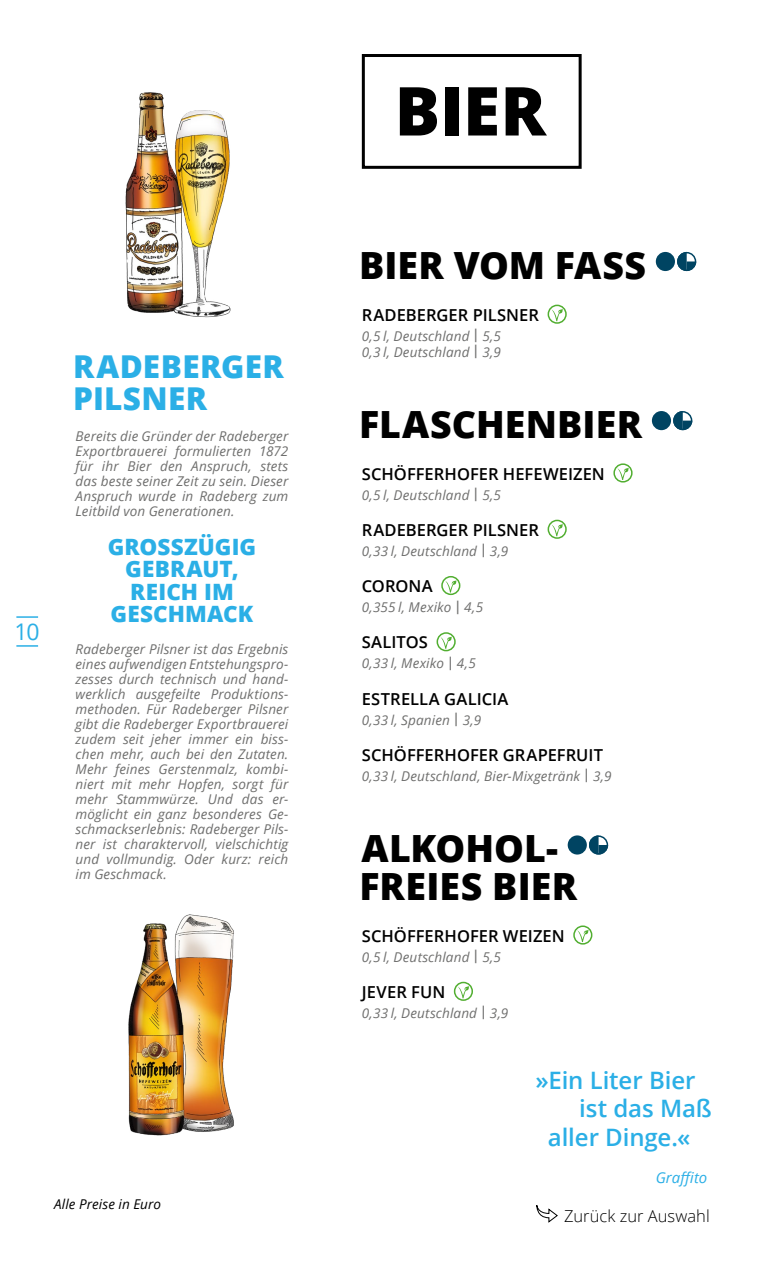
<style>
.page{position:relative;width:762px;height:1263px;background:#fff}
.page>*{position:absolute;margin:0;border:0;box-sizing:border-box;transform-origin:0 0}
.t1{font:800 67.5px "Open Sans";color:#000}
.t2{font:800 37.5px/37.5px "Open Sans";color:#000}
.t3{font:800 31.5px/31.5px "Open Sans";letter-spacing:.01em;color:#2bafe6}
.t4{font:600 24px "Open Sans";letter-spacing:-.005em;color:#2bafe6}
.t5{font:22.95px "Open Sans";color:#2bafe6}
.t6{font:800 22.5px/22.5px "Open Sans";letter-spacing:.005em;color:#2bafe6;text-align:center}
.t7{font:600 16.5px "Open Sans";color:#000}
.t8{font:300 16.5px "Open Sans";color:#000}
.t9{font:italic 15px "Open Sans";color:#2bafe6}
.t10{font:italic 13.5px/15px "Open Sans";letter-spacing:.01em;color:#6f6f6e;text-align:justify}
.t11{font:italic 13.5px "Open Sans";letter-spacing:.005em;color:#000}
.s1{font-weight:600;font-style:normal}
</style>
<div class="page">
<svg style="left:536px;top:1205px;width:22px;height:18px"></svg>
<img style="left:128px;top:914px;width:106px;height:222px">
<img style="left:125px;top:92px;width:39px;height:221px">
<img style="left:159px;top:103px;width:72px;height:215px">
<div style="left:361px;top:54px;width:220px;height:115px;border:3px solid #000"></div>
<div style="left:655px;top:252px;width:19px;height:19px;background:#004462;border-radius:50%"></div>
<svg style="left:677px;top:252px;width:18px;height:19px"></svg>
<svg style="left:551px;top:309px;width:11px;height:12px"></svg>
<div style="left:547px;top:305px;width:19px;height:19px;border:2px solid #51ae30;border-radius:50%"></div>
<div style="left:567px;top:835px;width:19px;height:19px;background:#004462;border-radius:50%"></div>
<svg style="left:589px;top:835px;width:18px;height:19px"></svg>
<svg style="left:576px;top:930px;width:12px;height:11px"></svg>
<div style="left:573px;top:925px;width:19px;height:19px;border:2px solid #51ae30;border-radius:50%"></div>
<svg style="left:457px;top:986px;width:12px;height:12px"></svg>
<div style="left:453px;top:982px;width:19px;height:19px;border:2px solid #51ae30;border-radius:50%"></div>
<div style="left:651px;top:411px;width:19px;height:19px;background:#004462;border-radius:50%"></div>
<svg style="left:673px;top:411px;width:19px;height:19px"></svg>
<svg style="left:617px;top:468px;width:11px;height:12px"></svg>
<div style="left:613px;top:463px;width:19px;height:20px;border:2px solid #51ae30;border-radius:50%"></div>
<svg style="left:551px;top:524px;width:11px;height:12px"></svg>
<div style="left:547px;top:520px;width:19px;height:19px;border:2px solid #51ae30;border-radius:50%"></div>
<svg style="left:445px;top:580px;width:11px;height:12px"></svg>
<div style="left:441px;top:576px;width:19px;height:19px;border:2px solid #51ae30;border-radius:50%"></div>
<svg style="left:440px;top:637px;width:11px;height:11px"></svg>
<div style="left:436px;top:632px;width:19px;height:19px;border:2px solid #51ae30;border-radius:50%"></div>
<hr style="left:16px;top:645px;width:22px;height:2px;background:#2bafe6">
<hr style="left:16px;top:616px;width:22px;height:2px;background:#2bafe6">
<h3 class="t5" style="left:15px;top:616px;width:26px">10</h3>
<h3 class="t3" style="left:73px;top:349px;width:212px">RADEBERGER<br>PILSNER</h3>
<p class="t10" style="left:75px;top:428px;width:214px">Bereits die Gründer der Radeberger Exportbrauerei formulierten 1872 für ihr Bier den Anspruch, stets das beste seiner Zeit zu sein. Dieser Anspruch wurde in Radeberg zum Leitbild von Generationen.</p>
<h3 class="t6" style="left:108px;top:534px;width:150px">GROSSZÜGIG<br>GEBRAUT,<br>REICH IM<br>GESCHMACK</h3>
<p class="t10" style="left:75px;top:641px;width:214px">Radeberger Pilsner ist das Ergebnis eines aufwendigen Entstehungspro&shy;zesses durch technisch und hand&shy;werklich ausgefeilte Produktions&shy;methoden. Für Radeberger Pilsner gibt die Radeberger Exportbrauerei zudem seit jeher immer ein biss&shy;chen mehr, auch bei den Zutaten.<br>Mehr feines Gerstenmalz, kombi&shy;niert mit mehr Hopfen, sorgt für mehr Stammwürze. Und das er&shy;möglicht ein ganz besonderes Ge&shy;schmackserlebnis: Radeberger Pils&shy;ner ist charaktervoll, vielschichtig und vollmundig. Oder kurz: reich im Geschmack.</p>
<p class="t11" style="left:54px;top:1195px;width:108px">Alle Preise in Euro</p>
<h1 class="t1" style="left:394px;top:60px;width:153px">BIER</h1>
<h2 class="t2" style="left:359px;top:245px;width:288px">BIER VOM FASS</h2>
<p class="t7" style="left:361px;top:303px;width:178px">RADEBERGER PILSNER</p>
<p class="t10" style="left:361px;top:328px;width:141px;line-height:15.8px">0,5 l, Deutschland <span class="s1">|</span> 5,5<br>0,3 l, Deutschland <span class="s1">|</span> 3,9</p>
<h2 class="t2" style="left:359px;top:403px;width:284px">FLASCHENBIER</h2>
<p class="t7" style="left:361px;top:462px;width:244px">SCHÖFFERHOFER HEFEWEIZEN</p>
<p class="t10" style="left:361px;top:487px;width:141px">0,5 l, Deutschland <span class="s1">|</span> 5,5</p>
<p class="t7" style="left:361px;top:518px;width:178px">RADEBERGER PILSNER</p>
<p class="t10" style="left:361px;top:543px;width:148px">0,33 l, Deutschland <span class="s1">|</span> 3,9</p>
<p class="t7" style="left:361px;top:575px;width:72px">CORONA</p>
<p class="t10" style="left:361px;top:599px;width:123px">0,355 l, Mexiko <span class="s1">|</span> 4,5</p>
<p class="t7" style="left:361px;top:631px;width:68px">SALITOS</p>
<p class="t10" style="left:361px;top:656px;width:115px">0,33 l, Mexiko <span class="s1">|</span> 4,5</p>
<p class="t7" style="left:361px;top:687px;width:148px">ESTRELLA GALICIA</p>
<p class="t10" style="left:361px;top:712px;width:121px">0,33 l, Spanien <span class="s1">|</span> 3,9</p>
<p class="t7" style="left:361px;top:744px;width:242px">SCHÖFFERHOFER GRAPEFRUIT</p>
<p class="t10" style="left:361px;top:768px;width:251px">0,33 l, Deutschland, Bier-Mixgetränk <span class="s1">|</span> 3,9</p>
<h2 class="t2" style="left:359px;top:828px;width:219px">ALKOHOL-<br>FREIES BIER</h2>
<p class="t7" style="left:361px;top:924px;width:204px">SCHÖFFERHOFER WEIZEN</p>
<p class="t10" style="left:361px;top:949px;width:141px">0,5 l, Deutschland <span class="s1">|</span> 5,5</p>
<p class="t7" style="left:361px;top:980px;width:85px">JEVER FUN</p>
<p class="t10" style="left:361px;top:1005px;width:148px">0,33 l, Deutschland <span class="s1">|</span> 3,9</p>
<h3 class="t4" style="left:535px;top:1064px;width:161px">»Ein Liter Bier</h3>
<h3 class="t4" style="left:579px;top:1092px;width:134px">ist das Maß</h3>
<h3 class="t4" style="left:547px;top:1121px;width:144px">aller Dinge.«</h3>
<p class="t9" style="left:655px;top:1168px;width:53px">Graffito</p>
<p class="t8" style="left:564px;top:1204px;width:147px">Zurück zur Auswahl</p>
</div>
